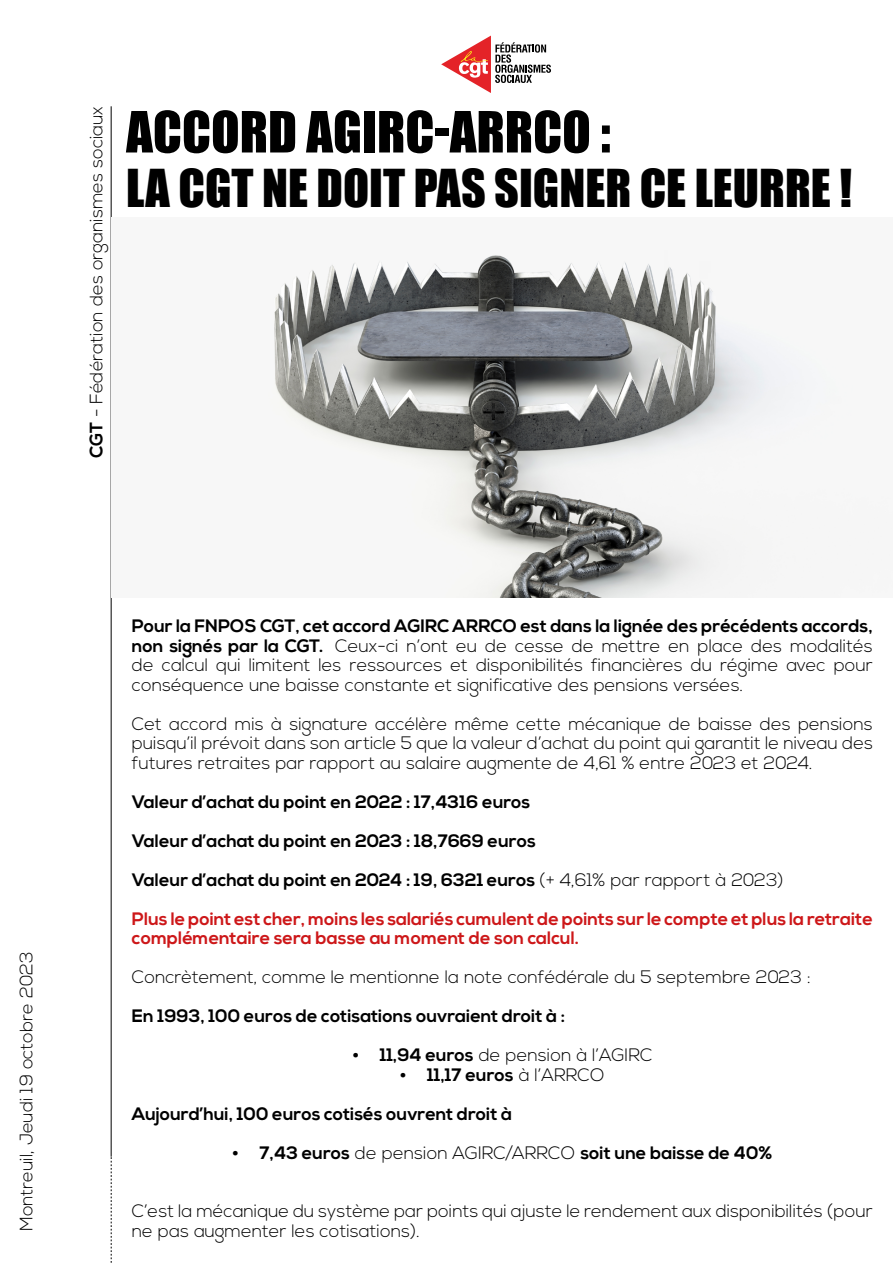
<style>
.page{position:relative;width:893px;height:1263px;background:#fff}
.page>*{position:absolute;margin:0;border:0;box-sizing:border-box;transform-origin:0 0}
.t1{font:52.5px "Impact";color:#000}
.t2{font:48px "Impact";color:#000}
.t3{font:300 18px/19.5px "Nexa";color:#000;text-align:justify}
.t4{font:700 18px "Nexa";color:#000}
.t5{font:700 18px/19.5px "Nexa";color:#cd1719}
.s1{font-weight:700}
.s2{font-weight:300}
</style>
<div class="page">
<hr style="left:111px;top:106px;width:1px;height:1051px;background:#000">
<svg style="left:111px;top:1157px;width:1px;height:106px"></svg>
<svg style="left:441px;top:36px;width:110px;height:57px"></svg>
<img style="left:111px;top:217px;width:725px;height:381px">
<p class="t3" style="left:87px;top:458px;width:353px;rotate:-90deg"><span class="s1">CGT</span> - Fédération des organismes sociaux</p>
<p class="t1" style="left:126px;top:91px;width:486px">ACCORD AGIRC-ARRCO :</p>
<p class="t2" style="left:126px;top:150px;width:728px">LA CGT NE DOIT PAS SIGNER CE LEURRE !</p>
<p class="t3" style="left:18px;top:1231px;width:281px;rotate:-90deg">Montreuil, Jeudi 19 octobre 2023</p>
<p class="t3" style="left:132px;top:617px;width:742px"><span class="s1">Pour la FNPOS CGT, cet accord AGIRC ARRCO est dans la lignée des précédents accords, non signés par la CGT.</span> Ceux-ci n’ont eu de cesse de mettre en place des modalités de calcul qui limitent les ressources et disponibilités financières du régime avec pour conséquence une baisse constante et significative des pensions versées.</p>
<p class="t3" style="left:132px;top:715px;width:743px">Cet accord mis à signature accélère même cette mécanique de baisse des pensions puisqu’il prévoit dans son article 5 que la valeur d’achat du point qui garantit le niveau des futures retraites par rapport au salaire augmente de 4,61 % entre 2023 et 2024.</p>
<p class="t4" style="left:132px;top:791px;width:400px">Valeur d’achat du point en 2022 : 17,4316 euros</p>
<p class="t4" style="left:132px;top:830px;width:405px">Valeur d’achat du point en 2023 : 18,7669 euros</p>
<p class="t4" style="left:132px;top:869px;width:653px">Valeur d’achat du point en 2024 : 19, 6321 euros <span class="s2">(+ 4,61% par rapport à 2023)</span></p>
<p class="t5" style="left:132px;top:909px;width:742px">Plus le point est cher, moins les salariés cumulent de points sur le compte et plus la retraite complémentaire sera basse au moment de son calcul.</p>
<p class="t3" style="left:132px;top:968px;width:680px">Concrètement, comme le mentionne la note confédérale du 5 septembre 2023 :</p>
<p class="t4" style="left:132px;top:1006px;width:435px">En 1993, 100 euros de cotisations ouvraient droit à :</p>
<p class="t3" style="left:353px;top:1046px;width:301px"><span class="s1">• 11,94 euros</span> de pension à l’AGIRC</p>
<p class="t4" style="left:400px;top:1064px;width:206px">• 11,17 euros <span class="s2">à l’ARRCO</span></p>
<p class="t4" style="left:132px;top:1103px;width:382px">Aujourd’hui, 100 euros cotisés ouvrent droit à</p>
<p class="t4" style="left:232px;top:1142px;width:542px">• 7,43 euros <span class="s2">de pension AGIRC/ARRCO</span> soit une baisse de 40%</p>
<p class="t3" style="left:132px;top:1202px;width:742px">C’est la mécanique du système par points qui ajuste le rendement aux disponibilités (pour</p>
<p class="t3" style="left:132px;top:1222px;width:289px">ne pas augmenter les cotisations).</p>
</div>
